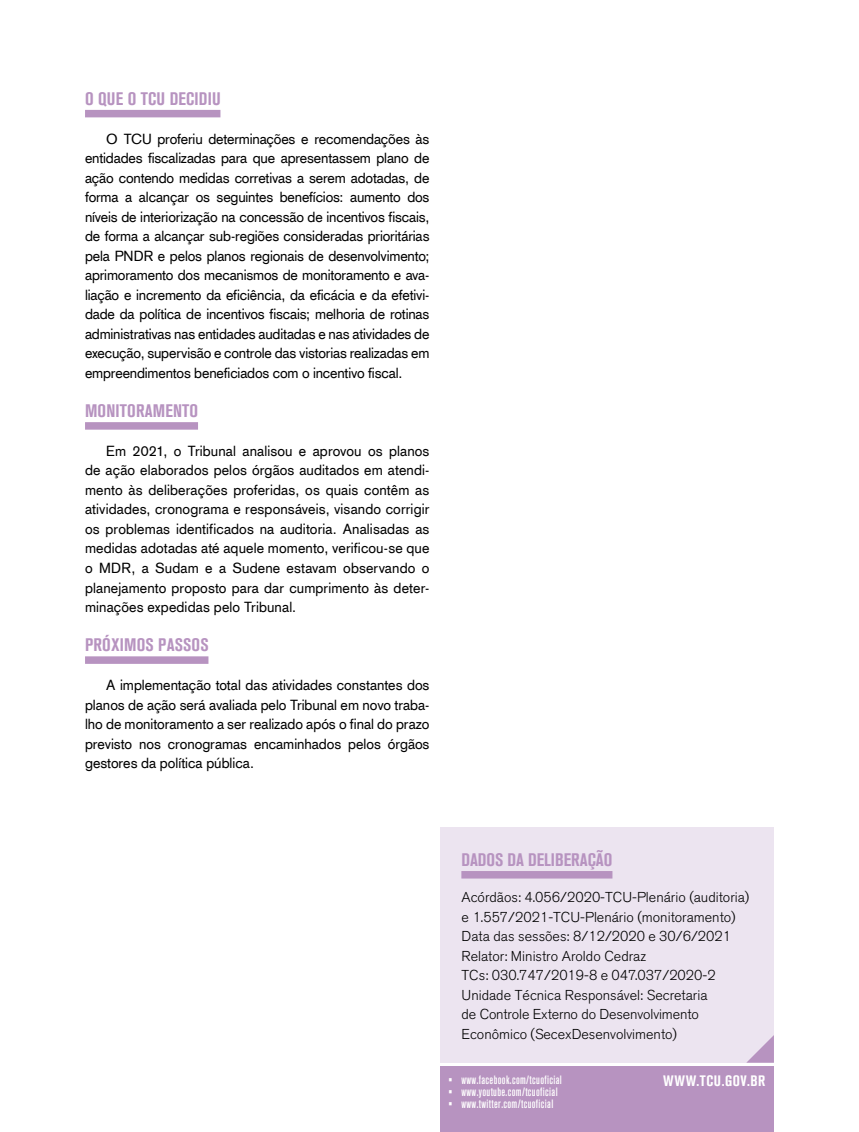
<style>
.page{position:relative;width:859px;height:1132px;background:#fff}
.page>*{position:absolute;margin:0;border:0;box-sizing:border-box;transform-origin:0 0}
.t1{font:700 condensed 18px "Akzidenz Grotesk BQ";letter-spacing:.01em;color:#b793c0}
.t2{font:700 condensed 15px "Akzidenz Grotesk BQ";letter-spacing:.04em;color:#fff}
.t3{font:14.25px/19.5px "Akzidenz Grotesk";color:#000;text-align:justify}
.t4{font:300 14.25px/19.5px "Akzidenz Grotesk BQ";color:#000}
.t5{font:12px "Akzidenz Grotesk BQ Md Cnd Alt";letter-spacing:.03em;color:#fff}
</style>
<div class="page">
<div style="left:440px;top:1066px;width:334px;height:65px;background:#b793c0"></div>
<div style="left:440px;top:826px;width:334px;height:236px;background:#ece4f0"></div>
<div style="left:461px;top:870px;width:151px;height:8px;background:#b793c0"></div>
<svg style="left:747px;top:1035px;width:27px;height:27px"></svg>
<div style="left:85px;top:110px;width:135px;height:7px;background:#b793c0"></div>
<div style="left:85px;top:422px;width:113px;height:7px;background:#b793c0"></div>
<div style="left:85px;top:656px;width:123px;height:7px;background:#b793c0"></div>
<p class="t1" style="left:85px;top:88px;width:137px">O QUE O TCU DECIDIU</p>
<p class="t3" style="left:85px;top:129px;width:346px;text-indent:21px">O TCU proferiu determinações e recomendações às entidades fiscalizadas para que apresentassem plano de ação contendo medidas corretivas a serem adotadas, de forma a alcançar os seguintes benefícios: aumento dos níveis de interiorização na concessão de incentivos fiscais, de forma a alcançar sub-regiões consideradas prioritárias pela PNDR e pelos planos regionais de desenvolvimento; aprimoramento dos mecanismos de monitoramento e ava&shy;liação e incremento da eficiência, da eficácia e da efetivi&shy;dade da política de incentivos fiscais; melhoria de rotinas administrativas nas entidades auditadas e nas atividades de execução, supervisão e controle das vistorias realizadas em empreendimentos beneficiados com o incentivo fiscal.</p>
<p class="t1" style="left:85px;top:400px;width:115px">MONITORAMENTO</p>
<p class="t3" style="left:85px;top:441px;width:346px;text-indent:21px">Em 2021, o Tribunal analisou e aprovou os planos de ação elaborados pelos órgãos auditados em atendi&shy;mento às deliberações proferidas, os quais contêm as atividades, cronograma e responsáveis, visando corrigir os problemas identificados na auditoria. Analisadas as medidas adotadas até aquele momento, verificou-se que o MDR, a Sudam e a Sudene estavam observando o planejamento proposto para dar cumprimento às deter&shy;minações expedidas pelo Tribunal.</p>
<p class="t1" style="left:85px;top:634px;width:125px">PRÓXIMOS PASSOS</p>
<p class="t3" style="left:85px;top:675px;width:346px;text-indent:21px">A implementação total das atividades constantes dos planos de ação será avaliada pelo Tribunal em novo traba&shy;lho de monitoramento a ser realizado após o final do prazo previsto nos cronogramas encaminhados pelos órgãos gestores da política pública.</p>
<p class="t1" style="left:461px;top:848px;width:153px">DADOS DA DELIBERAÇÃO</p>
<p class="t4" style="left:462px;top:887px;width:289px">Acórdãos: 4.056/2020-TCU-Plenário (auditoria) e 1.557/2021-TCU-Plenário (monitoramento)<br>Data das sessões: 8/12/2020 e 30/6/2021<br>Relator: Ministro Aroldo Cedraz<br>TCs: 030.747/2019-8 e 047.037/2020-2<br>Unidade Técnica Responsável: Secretaria<br>de Controle Externo do Desenvolvimento Econômico (SecexDesenvolvimento)</p>
<p class="t5" style="left:449px;top:1072px;width:115px">• www.facebook.com/tcuoficial</p>
<p class="t2" style="left:663px;top:1071px;width:104px">WWW.TCU.GOV.BR</p>
<p class="t5" style="left:449px;top:1084px;width:111px">• www.youtube.com/tcuoficial</p>
<p class="t5" style="left:449px;top:1096px;width:106px">• www.twitter.com/tcuoficial</p>
</div>
